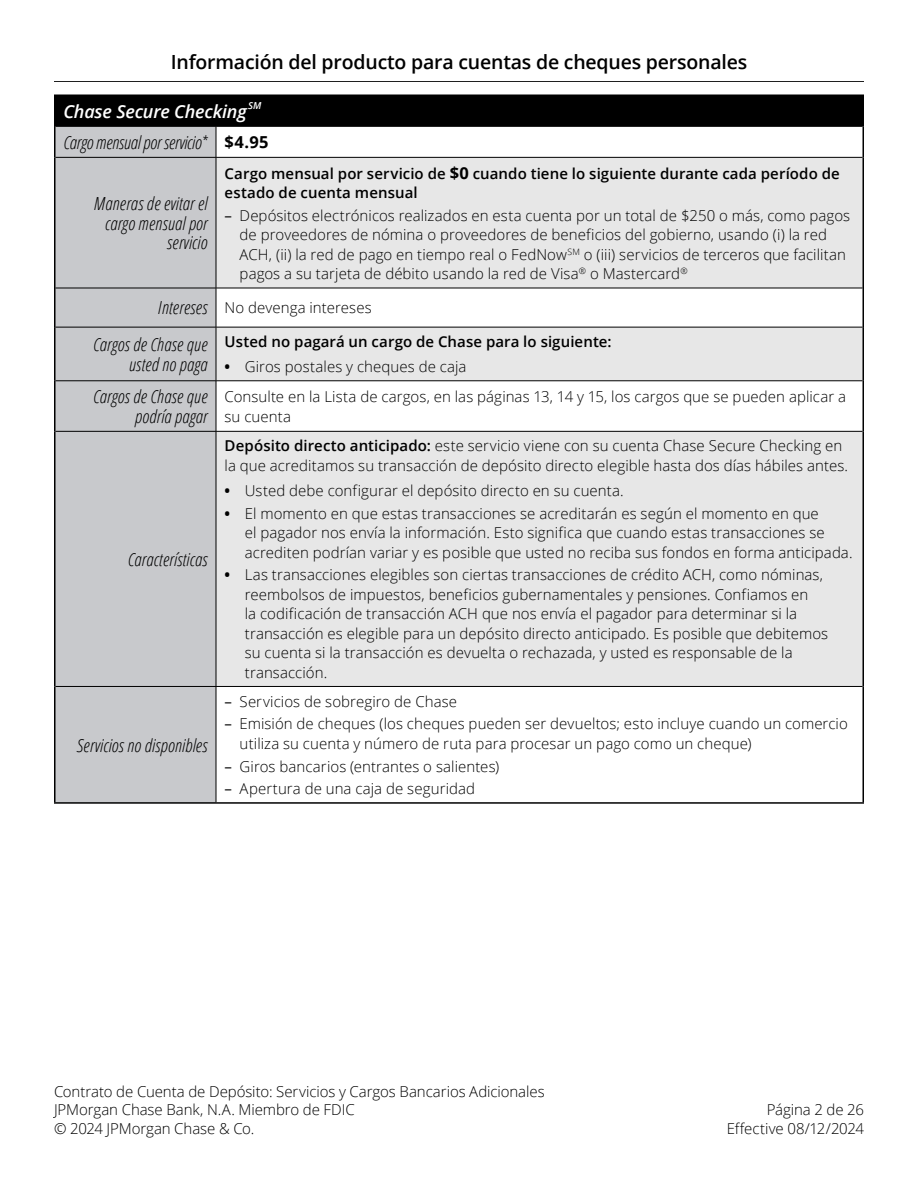
<style>
.page{position:relative;width:918px;height:1188px;background:#fff}
.page>*{position:absolute;margin:0;border:0;box-sizing:border-box;transform-origin:0 0}
.t1{font:600 19.5px "Open Sans";letter-spacing:-.01em;color:#000}
.t2{font:italic 300 condensed 18px/19.5px "Open Sans";letter-spacing:.01em;color:#000;text-align:right}
.t3{font:italic 300 condensed 18px "Open Sans";letter-spacing:-.01em;color:#000}
.t4{font:italic 600 18px "Open Sans";letter-spacing:-.01em;color:#fff}
.t5{font:700 16.5px "Open Sans";color:#000}
.t6{font:300 15px/19.5px "Open Sans";letter-spacing:.005em;color:#000}
.t7{font:600 15px/19.5px "Open Sans";letter-spacing:.005em;color:#000}
.t8{font:italic 600 9.6px "Open Sans";color:#fff}
.s1{font-weight:700;font-size:16.5px}
.s2{font-weight:400}
.s3{font-weight:700}
.s4{font-weight:600}
</style>
<div class="page">
<hr style="left:54px;top:81px;width:810px;height:1px;background:#000">
<div style="left:55px;top:95px;width:808px;height:31px;background:#000"></div>
<div style="left:56px;top:127px;width:160px;height:675px;background:#c8c9cc"></div>
<div style="left:217px;top:158px;width:645px;height:528px;background:#e7e7e7"></div>
<svg style="left:217px;top:289px;width:645px;height:142px"></svg>
<hr style="left:54px;top:96px;width:2px;height:30px;background:#000">
<hr style="left:54px;top:94px;width:162px;height:2px;background:#000">
<hr style="left:216px;top:94px;width:648px;height:2px;background:#000">
<hr style="left:862px;top:96px;width:2px;height:30px;background:#000">
<hr style="left:54px;top:126px;width:2px;height:31px;background:#000">
<hr style="left:862px;top:126px;width:2px;height:31px;background:#000">
<hr style="left:54px;top:157px;width:2px;height:131px;background:#000">
<hr style="left:862px;top:157px;width:2px;height:131px;background:#000">
<hr style="left:54px;top:288px;width:2px;height:39px;background:#000">
<hr style="left:862px;top:288px;width:2px;height:39px;background:#000">
<hr style="left:54px;top:327px;width:2px;height:54px;background:#000">
<hr style="left:862px;top:327px;width:2px;height:54px;background:#000">
<hr style="left:54px;top:381px;width:2px;height:50px;background:#000">
<hr style="left:862px;top:381px;width:2px;height:50px;background:#000">
<hr style="left:54px;top:431px;width:2px;height:255px;background:#000">
<hr style="left:862px;top:431px;width:2px;height:255px;background:#000">
<hr style="left:54px;top:686px;width:2px;height:116px;background:#000">
<hr style="left:862px;top:686px;width:2px;height:116px;background:#000">
<hr style="left:54px;top:802px;width:162px;height:2px;background:#000">
<hr style="left:216px;top:802px;width:648px;height:2px;background:#000">
<hr style="left:216px;top:126px;width:1px;height:31px;background:#000">
<hr style="left:56px;top:157px;width:160px;height:1px;background:#000">
<hr style="left:216px;top:157px;width:646px;height:1px;background:#000">
<hr style="left:216px;top:158px;width:1px;height:130px;background:#000">
<hr style="left:56px;top:288px;width:160px;height:1px;background:#000">
<hr style="left:216px;top:288px;width:646px;height:1px;background:#000">
<hr style="left:216px;top:288px;width:1px;height:39px;background:#000">
<hr style="left:56px;top:327px;width:160px;height:1px;background:#000">
<hr style="left:216px;top:327px;width:646px;height:1px;background:#000">
<hr style="left:216px;top:327px;width:1px;height:54px;background:#000">
<hr style="left:56px;top:381px;width:160px;height:1px;background:#000">
<hr style="left:216px;top:381px;width:646px;height:1px;background:#000">
<hr style="left:216px;top:381px;width:1px;height:50px;background:#000">
<hr style="left:56px;top:431px;width:160px;height:1px;background:#000">
<hr style="left:216px;top:431px;width:646px;height:1px;background:#000">
<hr style="left:216px;top:432px;width:1px;height:254px;background:#000">
<hr style="left:56px;top:686px;width:160px;height:1px;background:#000">
<hr style="left:216px;top:686px;width:646px;height:1px;background:#000">
<hr style="left:216px;top:687px;width:1px;height:115px;background:#000">
<hr style="left:56px;top:126px;width:160px;height:1px;background:#000">
<hr style="left:216px;top:126px;width:646px;height:1px;background:#000">
<h2 class="t1" style="left:171px;top:48px;width:578px">Información del producto para cuentas de cheques personales</h2>
<p class="t4" style="left:63px;top:99px;width:185px">Chase Secure Checking</p>
<p class="t8" style="left:248px;top:99px;width:15px">SM</p>
<p class="t3" style="left:63px;top:130px;width:145px">Cargo mensual por servicio*</p>
<p class="t5" style="left:225px;top:131px;width:45px">$4.95</p>
<p class="t2" style="left:94px;top:193px;width:115px">Maneras de evitar el cargo mensual por servicio</p>
<p class="t7" style="left:225px;top:163px;width:617px">Cargo mensual por servicio de <span class="s1">$0</span> cuando tiene lo siguiente durante cada período de estado de cuenta mensual</p>
<p class="t6" style="left:240px;top:205px;width:612px;text-indent:-15px"><span class="s2">–</span> Depósitos electrónicos realizados en esta cuenta por un total de $250 o más, como pagos de proveedores de nómina o proveedores de beneficios del gobierno, usando (i) la red ACH, (ii) la red de pago en tiempo real o FedNow<sup>SM</sup> o (iii) servicios de terceros que facilitan pagos a su tarjeta de débito usando la red de Visa<sup>®</sup> o Mastercard<sup>®</sup></p>
<p class="t2" style="left:158px;top:298px;width:51px">Intereses</p>
<p class="t6" style="left:225px;top:298px;width:149px">No devenga intereses</p>
<p class="t2" style="left:93px;top:334px;width:116px">Cargos de Chase que usted no paga</p>
<p class="t7" style="left:225px;top:332px;width:389px">Usted no pagará un cargo de Chase para lo siguiente:</p>
<p class="t6" style="left:225px;top:357px;width:243px"><span class="s3">•</span> Giros postales y cheques de caja</p>
<p class="t2" style="left:93px;top:386px;width:116px">Cargos de Chase que podría pagar</p>
<p class="t6" style="left:225px;top:386px;width:623px">Consulte en la Lista de cargos, en las páginas 13, 14 y 15, los cargos que se pueden aplicar a su cuenta</p>
<p class="t2" style="left:128px;top:549px;width:81px">Características</p>
<p class="t2" style="left:77px;top:735px;width:132px">Servicios no disponibles</p>
<p class="t6" style="left:225px;top:436px;width:625px"><span class="s4">Depósito directo anticipado:</span> este servicio viene con su cuenta Chase Secure Checking en la que acreditamos su transacción de depósito directo elegible hasta dos días hábiles antes.</p>
<p class="t6" style="left:225px;top:480px;width:401px"><span class="s3">•</span> Usted debe configurar el depósito directo en su cuenta.</p>
<p class="t6" style="left:245px;top:503px;width:609px;text-indent:-20px"><span class="s3">•</span> El momento en que estas transacciones se acreditarán es según el momento en que<br>el pagador nos envía la información. Esto significa que cuando estas transacciones se acrediten podrían variar y es posible que usted no reciba sus fondos en forma anticipada.</p>
<p class="t6" style="left:245px;top:565px;width:585px;text-indent:-20px"><span class="s3">•</span> Las transacciones elegibles son ciertas transacciones de crédito ACH, como nóminas, reembolsos de impuestos, beneficios gubernamentales y pensiones. Confiamos en<br>la codificación de transacción ACH que nos envía el pagador para determinar si la transacción es elegible para un depósito directo anticipado. Es posible que debitemos su cuenta si la transacción es devuelta o rechazada, y usted es responsable de la transacción.</p>
<p class="t6" style="left:225px;top:691px;width:234px"><span class="s2">–</span> Servicios de sobregiro de Chase</p>
<p class="t6" style="left:240px;top:714px;width:610px;text-indent:-15px"><span class="s2">–</span> Emisión de cheques (los cheques pueden ser devueltos; esto incluye cuando un comercio utiliza su cuenta y número de ruta para procesar un pago como un cheque)</p>
<p class="t6" style="left:225px;top:756px;width:276px"><span class="s2">–</span> Giros bancarios (entrantes o salientes)</p>
<p class="t6" style="left:225px;top:779px;width:252px"><span class="s2">–</span> Apertura de una caja de seguridad</p>
<p class="t6" style="left:54px;top:1082px;width:492px;line-height:18.6px">Contrato de Cuenta de Depósito: Servicios y Cargos Bancarios Adicionales<br>JPMorgan Chase Bank, N.A. Miembro de FDIC<br>© 2024 JPMorgan Chase &amp; Co.</p>
<p class="t6" style="left:727px;top:1100px;width:139px;line-height:18.6px;text-align:right">Página 2 de 26<br>Effective 08/12/2024</p>
</div>
